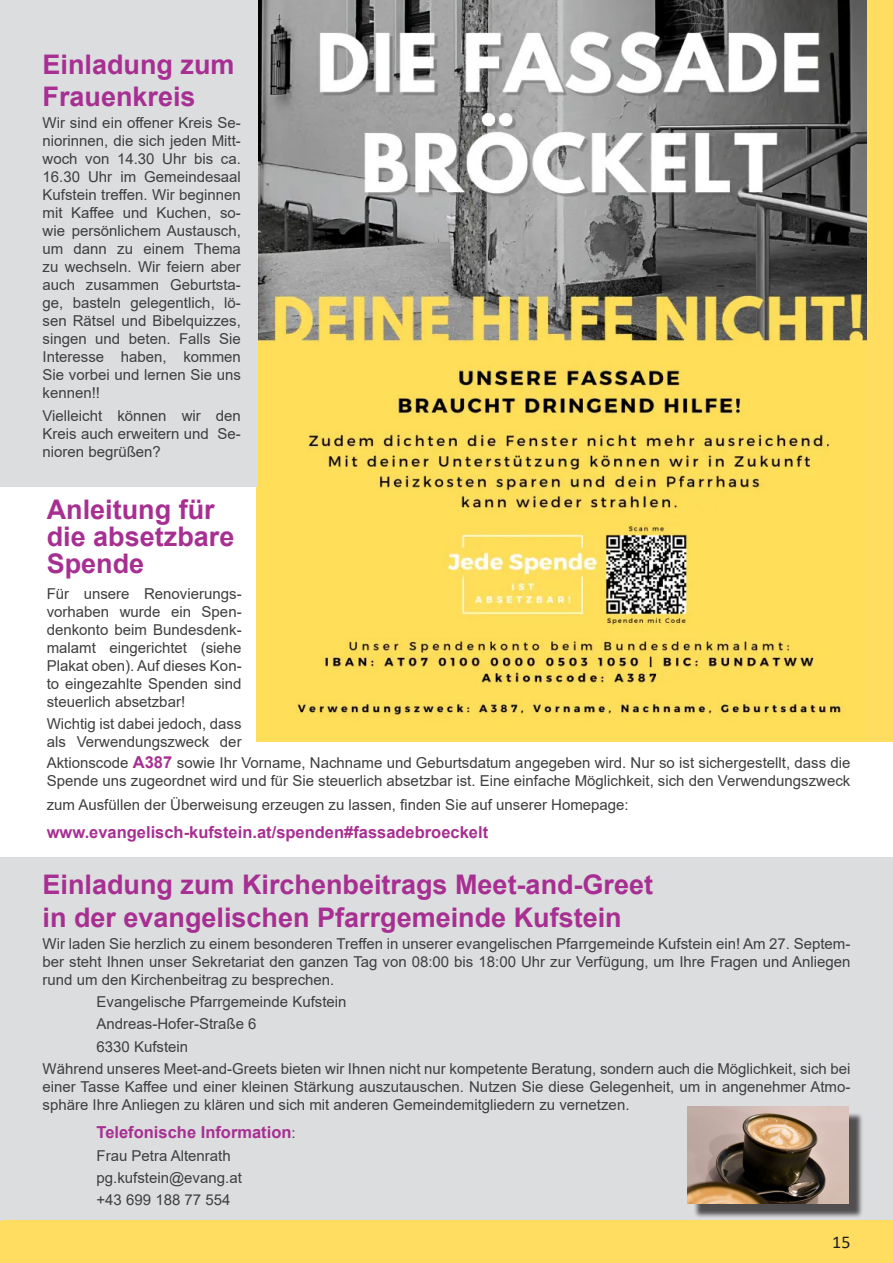
<style>
.page{position:relative;width:893px;height:1263px;background:#fff}
.page>*{position:absolute;margin:0;border:0;box-sizing:border-box;transform-origin:0 0}
.t1{font:700 27px/27px "Arial";color:#a72f92}
.t2{font:18px "Calibri";color:#231f20}
.t3{font:700 16.5px "Arial";color:#a72f92}
.t4{font:15px/18px "Arial";color:#3e3e3f;text-align:justify}
.s1{font-weight:700;font-size:16.5px;color:#a72f92}
.s2{font-weight:400;font-size:15px;color:#3e3e3f}
</style>
<div class="page">
<div style="left:0;top:857px;width:893px;height:364px;background:#dcdddf"></div>
<div style="left:0;top:1220px;width:893px;height:43px;background:#ffdd61"></div>
<div style="left:257px;top:0;width:636px;height:741px;background:#ffdd61"></div>
<hr style="left:0;top:919px;width:1px;height:302px;background:#dcdddf">
<img style="left:258px;top:0;width:608px;height:720px">
<div style="left:0;top:0;width:258px;height:486px;background:#dcdddf"></div>
<div style="left:693px;top:1112px;width:170px;height:106px;background:#231f20;opacity:.75"></div>
<img style="left:687px;top:1107px;width:162px;height:96px">
<p class="t1" style="left:43px;top:48px;width:194px;line-height:32.4px">Einladung zum<br>Frauenkreis</p>
<p class="t4" style="left:43px;top:114px;width:200px">Wir sind ein offener Kreis Se&shy;niorinnen, die sich jeden Mitt&shy;woch von 14.30 Uhr bis ca.<br>16.30 Uhr im Gemeindesaal Kufstein treffen. Wir beginnen mit Kaffee und Kuchen, so&shy;wie persönlichem Austausch, um dann zu einem Thema zu wechseln. Wir feiern aber auch zusammen Geburtsta&shy;ge, basteln gelegentlich, lö&shy;sen Rätsel und Bibelquizzes, singen und beten. Falls Sie Interesse haben, kommen Sie vorbei und lernen Sie uns kennen!!</p>
<p class="t4" style="left:43px;top:406px;width:200px">Vielleicht können wir den Kreis auch erweitern und Se&shy;nioren begrüßen?</p>
<p class="t1" style="left:47px;top:496px;width:189px">Anleitung für die absetzbare<br>Spende</p>
<p class="t4" style="left:47px;top:585px;width:196px">Für unsere Renovierungs&shy;vorhaben wurde ein Spen&shy;denkonto beim Bundesdenk&shy;malamt eingerichtet (siehe Plakat oben). Auf dieses Kon&shy;to eingezahlte Spenden sind steuerlich absetzbar!</p>
<p class="t4" style="left:47px;top:715px;width:196px">Wichtig ist dabei jedoch, dass als Verwendungszweck der</p>
<p class="t4" style="left:47px;top:753px;width:805px">Aktionscode <span class="s1">A387</span> sowie Ihr Vorname, Nachname und Geburtsdatum angegeben wird. Nur so ist sichergestellt, dass die<br>Spende uns zugeordnet wird und für Sie steuerlich absetzbar ist. Eine einfache Möglichkeit, sich den Verwendungszweck</p>
<p class="t4" style="left:47px;top:795px;width:583px">zum Ausfüllen der Überweisung erzeugen zu lassen, finden Sie auf unserer Homepage:</p>
<p class="t3" style="left:47px;top:821px;width:443px">www.evangelisch-kufstein.at/spenden#fassadebroeckelt</p>
<p class="t1" style="left:43px;top:869px;width:612px;line-height:32.4px">Einladung zum Kirchenbeitrags Meet-and-Greet in der evangelischen Pfarrgemeinde Kufstein</p>
<p class="t4" style="left:43px;top:934px;width:809px">Wir laden Sie herzlich zu einem besonderen Treffen in unserer evangelischen Pfarrgemeinde Kufstein ein! Am 27. Septem&shy;ber steht Ihnen unser Sekretariat den ganzen Tag von 08:00 bis 18:00 Uhr zur Verfügung, um Ihre Fragen und Anliegen rund um den Kirchenbeitrag zu besprechen.</p>
<p class="t4" style="left:97px;top:993px;width:252px">Evangelische Pfarrgemeinde Kufstein</p>
<p class="t4" style="left:97px;top:1015px;width:162px">Andreas-Hofer-Straße 6</p>
<p class="t4" style="left:97px;top:1037px;width:93px">6330 Kufstein</p>
<p class="t4" style="left:43px;top:1059px;width:809px">Während unseres Meet-and-Greets bieten wir Ihnen nicht nur kompetente Beratung, sondern auch die Möglichkeit, sich bei einer Tasse Kaffee und einer kleinen Stärkung auszutauschen. Nutzen Sie diese Gelegenheit, um in angenehmer Atmo&shy;sphäre Ihre Anliegen zu klären und sich mit anderen Gemeindemitgliedern zu vernetzen.</p>
<p class="t3" style="left:97px;top:1121px;width:201px">Telefonische Information<span class="s2">:</span></p>
<p class="t4" style="left:97px;top:1146px;width:136px">Frau Petra Altenrath</p>
<p class="t4" style="left:97px;top:1168px;width:147px">pg.kufstein@evang.at</p>
<p class="t4" style="left:97px;top:1191px;width:135px">+43 699 188 77 554</p>
<p class="t2" style="left:832px;top:1230px;width:20px">15</p>
</div>
